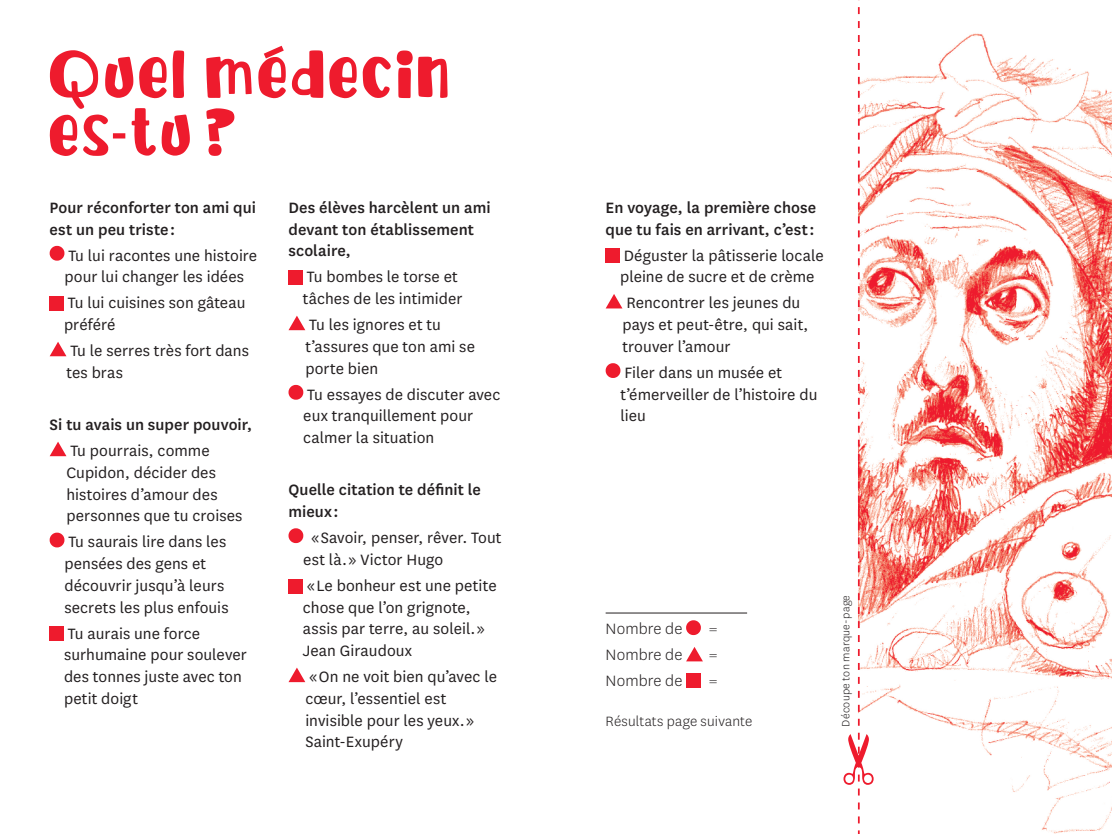
<style>
.page{position:relative;width:1112px;height:834px;background:#fff}
.page>*{position:absolute;margin:0;border:0;box-sizing:border-box;transform-origin:0 0}
.t1{font:52.5px/57.8px "avocado";letter-spacing:.08em;color:#ee1b2d}
.t2{font:17.5px/21.7px "National";letter-spacing:.005em;color:#231f20}
.t3{font:500 17.5px/21.7px "National";letter-spacing:.005em;color:#231f20}
.t4{font:300 17.5px "National";letter-spacing:.005em;color:#231f20}
.t5{font:300 15.75px "National";letter-spacing:.01em;color:#231f20}
.t6{font:300 12.25px "National";letter-spacing:.02em;color:#231f20}
</style>
<div class="page">
<svg style="left:50px;top:246px;width:14px;height:14px"></svg>
<div style="left:50px;top:296px;width:14px;height:15px;background:#ee1b2d"></div>
<svg style="left:50px;top:342px;width:16px;height:14px"></svg>
<svg style="left:50px;top:441px;width:16px;height:15px"></svg>
<svg style="left:50px;top:532px;width:14px;height:15px"></svg>
<div style="left:50px;top:626px;width:14px;height:15px;background:#ee1b2d"></div>
<div style="left:288px;top:270px;width:15px;height:15px;background:#ee1b2d"></div>
<svg style="left:288px;top:315px;width:17px;height:15px"></svg>
<svg style="left:288px;top:385px;width:15px;height:14px"></svg>
<svg style="left:288px;top:528px;width:15px;height:15px"></svg>
<div style="left:288px;top:579px;width:15px;height:14px;background:#ee1b2d"></div>
<svg style="left:288px;top:667px;width:17px;height:15px"></svg>
<div style="left:605px;top:249px;width:15px;height:14px;background:#ee1b2d"></div>
<svg style="left:606px;top:294px;width:16px;height:14px"></svg>
<svg style="left:605px;top:363px;width:15px;height:15px"></svg>
<hr style="left:605px;top:612px;width:142px;height:1px;background:#231f20">
<svg style="left:686px;top:620px;width:14px;height:15px"></svg>
<svg style="left:686px;top:647px;width:16px;height:14px"></svg>
<div style="left:686px;top:673px;width:14px;height:14px;background:#ee1b2d"></div>
<img style="left:873px;top:33px;width:238px;height:800px">
<svg style="left:843px;top:0;width:30px;height:833px"></svg>
<svg style="left:263px;top:45px;width:21px;height:14px"></svg>
<div style="left:113px;top:133px;width:12px;height:5px;background:#ee1b2d"></div>
<h1 class="t1" style="left:50px;top:51px;width:401px">Quel medecin es tu ?</h1>
<p class="t3" style="left:50px;top:196px;width:208px">Pour réconforter ton ami qui est un peu triste :</p>
<p class="t2" style="left:64px;top:244px;width:194px">Tu lui racontes une histoire pour lui changer les idées</p>
<p class="t2" style="left:64px;top:291px;width:183px">Tu lui cuisines son gâteau préféré</p>
<p class="t2" style="left:66px;top:339px;width:184px">Tu le serres très fort dans tes bras</p>
<p class="t3" style="left:50px;top:413px;width:204px">Si tu avais un super pouvoir,</p>
<p class="t2" style="left:66px;top:439px;width:177px">Tu pourrais, comme<br>Cupidon, décider des histoires d’amour des personnes que tu croises</p>
<p class="t2" style="left:64px;top:530px;width:165px">Tu saurais lire dans les pensées des gens et découvrir jusqu’à leurs secrets les plus enfouis</p>
<p class="t2" style="left:64px;top:621px;width:184px">Tu aurais une force surhumaine pour soulever des tonnes juste avec ton petit doigt</p>
<p class="t3" style="left:288px;top:195px;width:204px">Des élèves harcèlent un ami devant ton établissement scolaire,</p>
<p class="t2" style="left:303px;top:265px;width:161px">Tu bombes le torse et tâches de les intimider</p>
<p class="t2" style="left:305px;top:313px;width:171px">Tu les ignores et tu t’assures que ton ami se porte bien</p>
<p class="t2" style="left:303px;top:382px;width:198px">Tu essayes de discuter avec eux tranquillement pour calmer la situation</p>
<p class="t3" style="left:288px;top:478px;width:194px">Quelle citation te définit le mieux :</p>
<p class="t2" style="left:303px;top:526px;width:200px;text-indent:8px">« Savoir, penser, rêver. Tout est là. » Victor Hugo</p>
<p class="t2" style="left:303px;top:573px;width:195px">« Le bonheur est une petite chose que l’on grignote, assis par terre, au soleil. »<br>Jean Giraudoux</p>
<p class="t2" style="left:305px;top:665px;width:193px">« On ne voit bien qu’avec le cœur, l’essentiel est invisible pour les yeux. »<br>Saint-Exupéry</p>
<p class="t3" style="left:605px;top:196px;width:212px">En voyage, la première chose que tu fais en arrivant, c’est :</p>
<p class="t2" style="left:620px;top:244px;width:205px">Déguster la pâtisserie locale pleine de sucre et de crème</p>
<p class="t2" style="left:622px;top:291px;width:187px">Rencontrer les jeunes du pays et peut-être, qui sait, trouver l’amour</p>
<p class="t2" style="left:620px;top:361px;width:198px">Filer dans un musée et t’émerveiller de l’histoire du lieu</p>
<p class="t4" style="left:605px;top:618px;width:78px">Nombre de</p>
<p class="t4" style="left:708px;top:618px;width:10px">=</p>
<p class="t4" style="left:605px;top:644px;width:78px">Nombre de</p>
<p class="t4" style="left:708px;top:644px;width:10px">=</p>
<p class="t4" style="left:605px;top:670px;width:78px">Nombre de</p>
<p class="t4" style="left:708px;top:670px;width:10px">=</p>
<p class="t5" style="left:605px;top:710px;width:148px">Résultats page suivante</p>
<p class="t6" style="left:837px;top:726px;width:133px;rotate:-90deg">Découpe ton marque-page</p>
</div>
